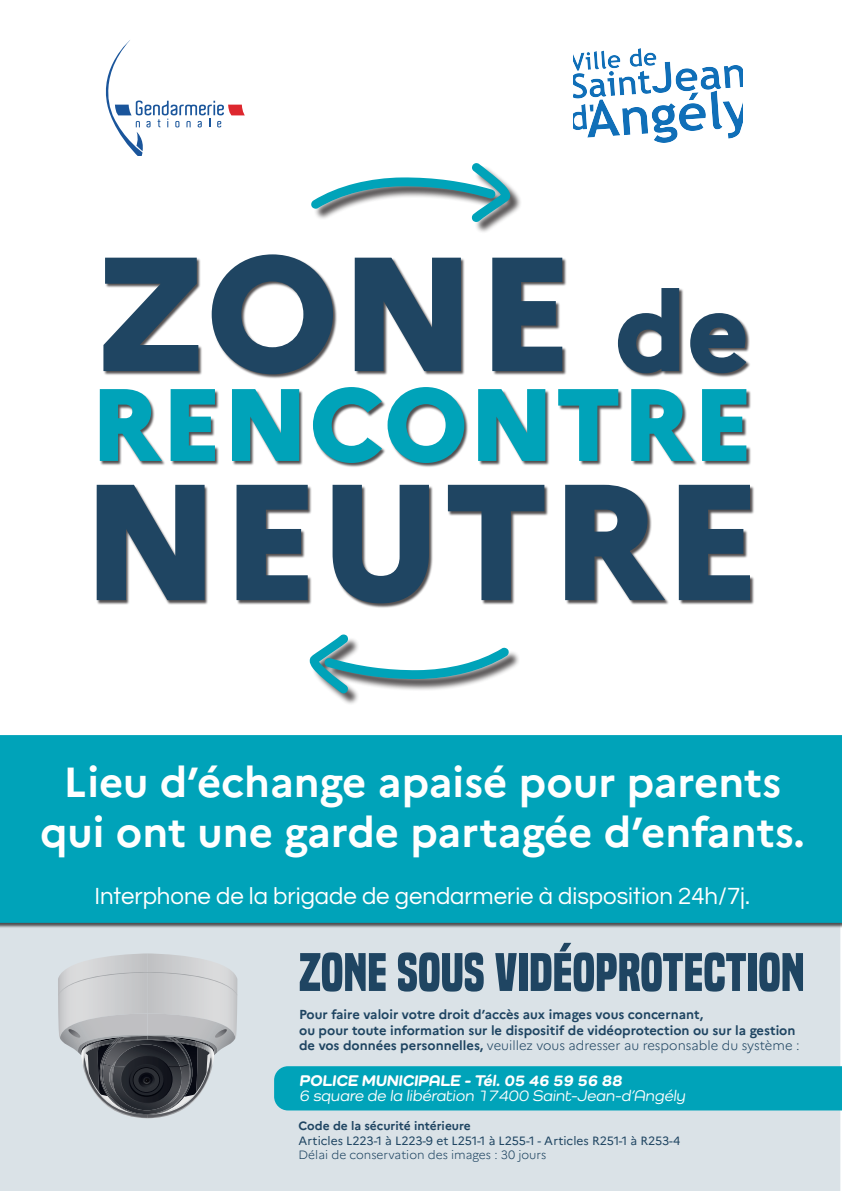
<style>
.page{position:relative;width:842px;height:1191px;background:#fff}
.page>*{position:absolute;margin:0;border:0;box-sizing:border-box;transform-origin:0 0}
.t1{font:800 164.7px "Marianne";color:#1f4562}
.t2{font:800 162px "Marianne";color:#1f4562}
.t3{font:800 102.6px "Marianne";color:#00a3b9}
.t4{font:700 50px "Built Titling Rg";color:#1f4562}
.t5{font:700 42px/50.4px "Marianne";color:#fff;text-align:center}
.t6{font:24px "Questrial";color:#fff}
.t7{font:500 16px/15.3px "Como";color:#fff}
.t8{font:700 13px/15.6px "Marianne";color:#1f4562}
.t9{font:12px/14.4px "Marianne";color:#1f4562}
.s1{font-size:110.7px}
.s2{font-weight:300}
.s3{font-weight:800}
.s4{font-weight:700}
</style>
<div class="page">
<div style="left:0;top:928px;width:840px;height:263px;background:#dae2e7"></div>
<div style="left:97px;top:255px;width:658px;height:353px;background:#231f20;opacity:.78"></div>
<svg style="left:58px;top:953px;width:179px;height:165px"></svg>
<img style="left:574px;top:49px;width:168px;height:94px">
<div style="left:0;top:736px;width:842px;height:192px;background:#231f20;opacity:.75"></div>
<div style="left:0;top:735px;width:842px;height:187px;background:#00a3b9"></div>
<div style="left:274px;top:1066px;width:568px;height:44px;background:#00a3b9"></div>
<svg style="left:106px;top:40px;width:139px;height:115px"></svg>
<div style="left:313px;top:165px;width:209px;height:69px;background:#231f20;opacity:.75"></div>
<div style="left:311px;top:636px;width:210px;height:69px;background:#231f20;opacity:.75"></div>
<svg style="left:311px;top:165px;width:202px;height:134px"></svg>
<svg style="left:307px;top:557px;width:202px;height:201px"></svg>
<p class="t2" style="left:93px;top:214px;width:659px">ZONE <span class="s1">de</span></p>
<p class="t3" style="left:90px;top:362px;width:665px">RENCONTRE</p>
<p class="t1" style="left:81px;top:441px;width:682px">NEUTRE</p>
<p class="t5" style="left:40px;top:757px;width:766px">Lieu d’échange apaisé pour parents qui ont une garde partagée d’enfants.</p>
<p class="t6" style="left:94px;top:879px;width:657px">Interphone de la brigade de gendarmerie à disposition 24h/7j.</p>
<p class="t4" style="left:299px;top:942px;width:507px">ZONE SOUS VIDÉOPROTECTION</p>
<p class="t8" style="left:299px;top:1006px;width:502px">Pour faire valoir votre droit d’accès aux images vous concernant,<br>ou pour toute information sur le dispositif de vidéoprotection ou sur la gestion de vos données personnelles, <span class="s2">veuillez vous adresser au responsable du système :</span></p>
<p class="t7" style="left:299px;top:1072px;width:390px"><span class="s3">POLICE MUNICIPALE - Tél. 05 46 59 56 88<br></span>6 square de la libération 17400 Saint-Jean-d’Angély</p>
<p class="t9" style="left:299px;top:1118px;width:383px"><span class="s4">Code de la sécurité intérieure<br></span>Articles L223-1 à L223-9 et L251-1 à L255-1 - Articles R251-1 à R253-4<br><span class="s2">Délai de conservation des images : 30 jours</span></p>
</div>
